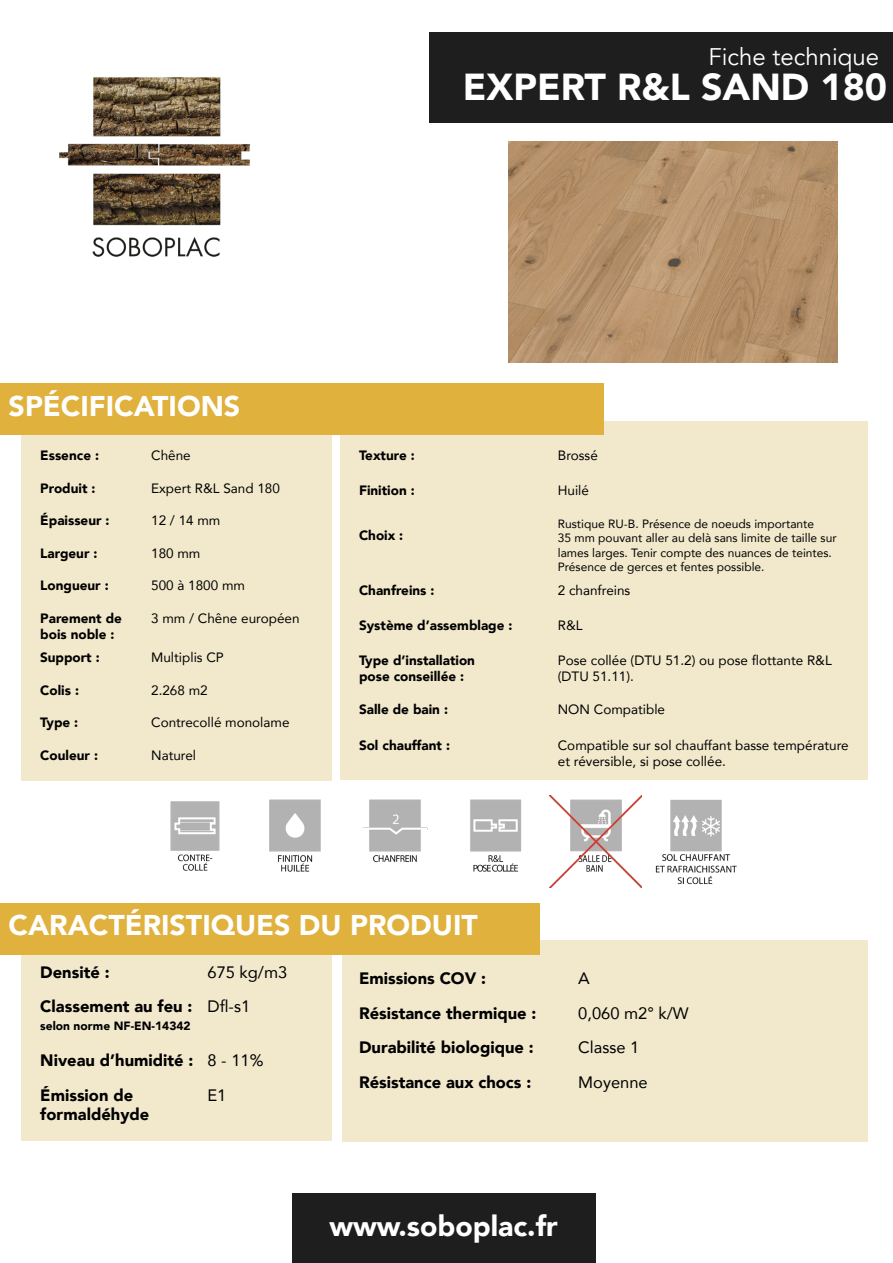
<style>
.page{position:relative;width:893px;height:1263px;background:#fff}
.page>*{position:absolute;margin:0;border:0;box-sizing:border-box;transform-origin:0 0}
.t1{font:900 37.5px "Avenir";color:#fff}
.t2{font:900 36px "Avenir";color:#fff}
.t3{font:900 28.5px "Avenir";color:#fff}
.t4{font:24px "Avenir";color:#fff}
.t5{font:900 16.5px "Avenir";color:#000}
.t6{font:16.5px "Avenir";color:#000}
.t7{font:13.5px/16.2px "Avenir";color:#000}
.t8{font:900 13.5px/16.2px "Avenir";color:#000}
.t9{font:12px/14.4px "Avenir";color:#000}
.t10{font:900 12px "Avenir";color:#000}
</style>
<div class="page">
<div style="left:21px;top:954px;width:311px;height:187px;background:#f2e9cc"></div>
<div style="left:342px;top:940px;width:526px;height:201px;background:#f2e9cc"></div>
<div style="left:340px;top:421px;width:528px;height:359px;background:#f2e9cc"></div>
<div style="left:21px;top:431px;width:311px;height:350px;background:#f2e9cc"></div>
<div style="left:430px;top:32px;width:463px;height:91px;background:#1e1e1f"></div>
<img style="left:508px;top:142px;width:330px;height:220px">
<img style="left:59px;top:77px;width:191px;height:180px">
<div style="left:0;top:383px;width:604px;height:52px;background:#e0b13c"></div>
<div style="left:0;top:902px;width:539px;height:52px;background:#e0b13c"></div>
<div style="left:292px;top:1193px;width:303px;height:70px;background:#1e1e1f"></div>
<img style="left:269px;top:799px;width:52px;height:73px">
<img style="left:363px;top:799px;width:65px;height:64px">
<img style="left:470px;top:799px;width:52px;height:73px">
<img style="left:550px;top:796px;width:92px;height:91px">
<img style="left:170px;top:801px;width:50px;height:70px">
<img style="left:655px;top:799px;width:82px;height:86px">
<p class="t4" style="left:708px;top:43px;width:172px">Fiche technique</p>
<p class="t1" style="left:463px;top:55px;width:426px">EXPERT R&amp;L SAND 180</p>
<h2 class="t2" style="left:558px;top:60px;width:299px">O’TANTIK Atelier</h2>
<p class="t3" style="left:9px;top:382px;width:233px">SPÉCIFICATIONS</p>
<p class="t8" style="left:40px;top:447px;width:60px">Essence :</p>
<p class="t8" style="left:40px;top:480px;width:57px">Produit :</p>
<p class="t8" style="left:40px;top:512px;width:71px">Épaisseur :</p>
<p class="t8" style="left:40px;top:544px;width:59px">Largeur :</p>
<p class="t8" style="left:40px;top:577px;width:70px">Longueur :</p>
<p class="t7" style="left:151px;top:447px;width:41px">Chêne</p>
<p class="t7" style="left:151px;top:480px;width:130px">Expert R&amp;L Sand 180</p>
<p class="t7" style="left:151px;top:512px;width:71px">12 / 14 mm</p>
<p class="t7" style="left:151px;top:544px;width:51px">180 mm</p>
<p class="t7" style="left:151px;top:577px;width:95px">500 à 1800 mm</p>
<p class="t8" style="left:40px;top:609px;width:83px">Parement de bois noble :</p>
<p class="t7" style="left:151px;top:609px;width:150px">3 mm / Chêne européen</p>
<p class="t8" style="left:40px;top:649px;width:61px">Support :</p>
<p class="t7" style="left:151px;top:649px;width:74px">Multiplis CP</p>
<p class="t8" style="left:40px;top:682px;width:40px">Colis :</p>
<p class="t8" style="left:40px;top:714px;width:40px">Type :</p>
<p class="t8" style="left:40px;top:746px;width:59px">Couleur :</p>
<p class="t7" style="left:151px;top:682px;width:58px">2.268 m2</p>
<p class="t7" style="left:151px;top:714px;width:140px">Contrecollé monolame</p>
<p class="t7" style="left:151px;top:746px;width:47px">Naturel</p>
<p class="t8" style="left:359px;top:447px;width:57px">Texture :</p>
<p class="t8" style="left:359px;top:482px;width:57px">Finition :</p>
<p class="t8" style="left:359px;top:527px;width:46px">Choix :</p>
<p class="t8" style="left:359px;top:582px;width:77px">Chanfreins :</p>
<p class="t8" style="left:359px;top:617px;width:155px">Système d’assemblage :</p>
<p class="t8" style="left:359px;top:651px;width:118px">Type d’installation</p>
<p class="t8" style="left:359px;top:668px;width:107px">pose conseillée :</p>
<p class="t8" style="left:359px;top:701px;width:91px">Salle de bain :</p>
<p class="t8" style="left:359px;top:736px;width:92px">Sol chauffant :</p>
<p class="t7" style="left:558px;top:447px;width:42px">Brossé</p>
<p class="t7" style="left:558px;top:482px;width:33px">Huilé</p>
<p class="t9" style="left:558px;top:516px;width:258px">Rustique RU-B. Présence de noeuds importante</p>
<p class="t9" style="left:558px;top:531px;width:280px">35 mm pouvant aller au delà sans limite de taille sur lames larges. Tenir compte des nuances de teintes.<br>Présence de gerces et fentes possible.</p>
<p class="t7" style="left:558px;top:582px;width:74px">2 chanfreins</p>
<p class="t7" style="left:558px;top:617px;width:26px">R&amp;L</p>
<p class="t7" style="left:558px;top:651px;width:275px">Pose collée (DTU 51.2) ou pose flottante R&amp;L</p>
<p class="t7" style="left:558px;top:667px;width:78px">(DTU 51.11).</p>
<p class="t7" style="left:558px;top:701px;width:109px">NON Compatible</p>
<p class="t7" style="left:558px;top:736px;width:292px">Compatible sur sol chauffant basse température et réversible, si pose collée.</p>
<p class="t3" style="left:9px;top:901px;width:471px">CARACTÉRISTIQUES DU PRODUIT</p>
<p class="t5" style="left:40px;top:958px;width:71px">Densité :</p>
<p class="t5" style="left:40px;top:992px;width:154px">Classement au feu :</p>
<p class="t10" style="left:40px;top:1016px;width:152px">selon norme NF-EN-14342</p>
<p class="t5" style="left:40px;top:1046px;width:155px">Niveau d’humidité :</p>
<p class="t5" style="left:40px;top:1081px;width:94px">Émission de</p>
<p class="t5" style="left:40px;top:1100px;width:111px">formaldéhyde</p>
<p class="t6" style="left:208px;top:959px;width:81px">675 kg/m3</p>
<p class="t6" style="left:208px;top:993px;width:44px">Dfl-s1</p>
<p class="t6" style="left:208px;top:1047px;width:57px">8 - 11%</p>
<p class="t6" style="left:208px;top:1081px;width:20px">E1</p>
<p class="t5" style="left:359px;top:964px;width:129px">Emissions COV :</p>
<p class="t5" style="left:359px;top:999px;width:179px">Résistance thermique :</p>
<p class="t5" style="left:359px;top:1033px;width:176px">Durabilité biologique :</p>
<p class="t5" style="left:359px;top:1068px;width:174px">Résistance aux chocs :</p>
<p class="t6" style="left:578px;top:965px;width:13px">A</p>
<p class="t6" style="left:578px;top:1000px;width:112px">0,060 m2° k/W</p>
<p class="t6" style="left:578px;top:1034px;width:63px">Classe 1</p>
<p class="t6" style="left:578px;top:1069px;width:71px">Moyenne</p>
<p class="t3" style="left:329px;top:1201px;width:230px">www.soboplac.fr</p>
</div>
